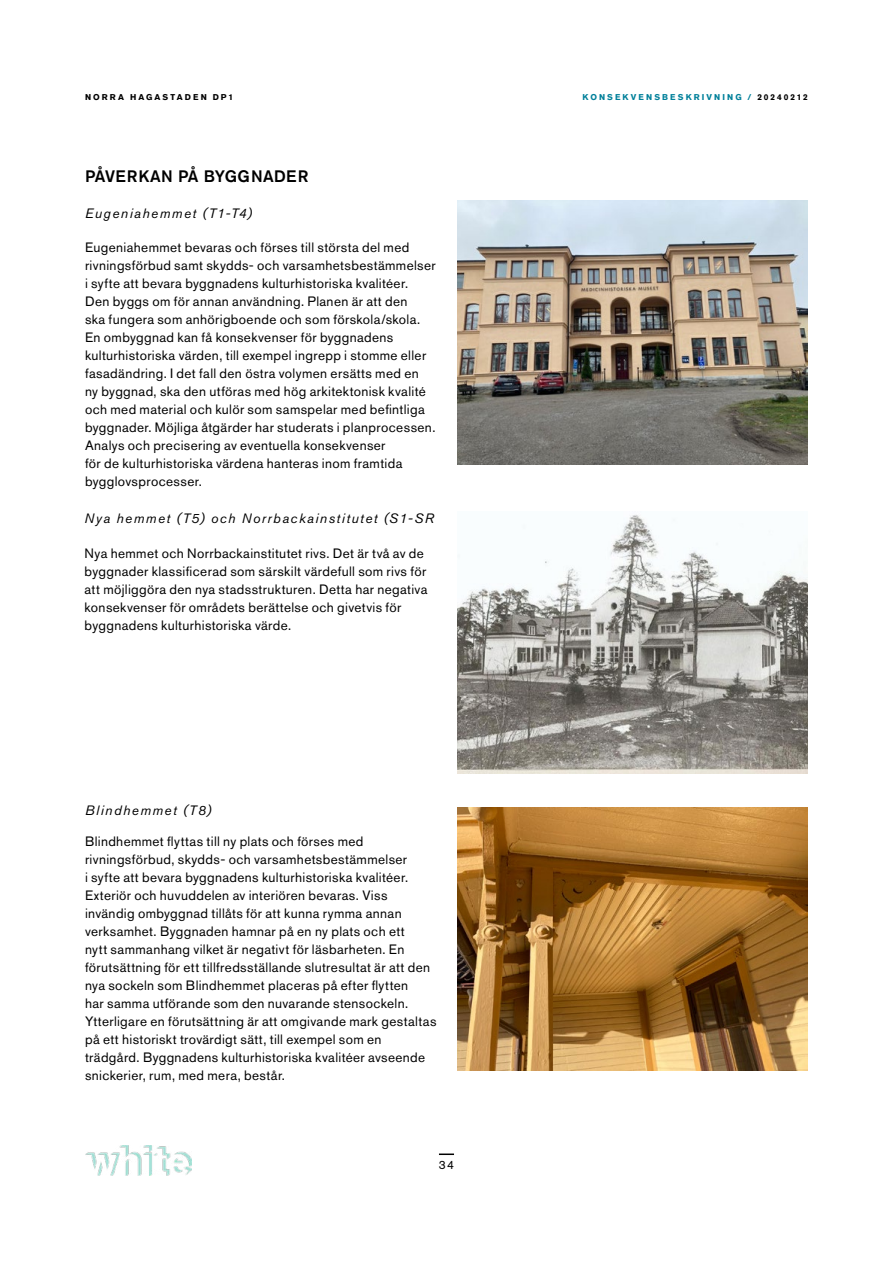
<style>
.page{position:relative;width:893px;height:1263px;background:#fff}
.page>*{position:absolute;margin:0;border:0;box-sizing:border-box;transform-origin:0 0}
.t1{font:500 16.5px "Akzidenz Grotesk Std";letter-spacing:.025em;color:#000}
.t2{font:13.5px/18px "Akzidenz Grotesk Std";letter-spacing:.025em;color:#000}
.t3{font:italic 13.5px "Akzidenz Grotesk Std";letter-spacing:.11em;color:#000}
.t4{font:12px "Akzidenz Grotesk Std";color:#000}
.t5{font:700 8.4px "Akzidenz Grotesk Std";letter-spacing:.25em;color:#00809a}
.t6{font:700 8.4px "Akzidenz Grotesk Std";letter-spacing:.255em;color:#000}
.s1{color:#000}
</style>
<div class="page">
<img style="left:85px;top:1145px;width:106px;height:30px">
<svg style="left:439px;top:1153px;width:15px;height:2px"></svg>
<img style="left:457px;top:200px;width:350px;height:264px">
<img style="left:457px;top:515px;width:351px;height:259px">
<img style="left:457px;top:808px;width:351px;height:263px">
<p class="t6" style="left:85px;top:92px;width:150px">NORRA HAGASTADEN DP1</p>
<p class="t5" style="left:582px;top:92px;width:227px">KONSEKVENSBESKRIVNING / <span class="s1">20240212</span></p>
<p class="t1" style="left:85px;top:167px;width:225px">PÅVERKAN PÅ BYGGNADER</p>
<p class="t3" style="left:85px;top:206px;width:168px">Eugeniahemmet (T1-T4)</p>
<p class="t2" style="left:85px;top:238px;width:352px">Eugeniahemmet bevaras och förses till största del med rivningsförbud samt skydds- och varsamhetsbestämmelser i syfte att bevara byggnadens kulturhistoriska kvalitéer.<br>Den byggs om för annan användning. Planen är att den<br>ska fungera som anhörigboende och som förskola/skola.<br>En ombyggnad kan få konsekvenser för byggnadens kulturhistoriska värden, till exempel ingrepp i stomme eller fasadändring. I det fall den östra volymen ersätts med en<br>ny byggnad, ska den utföras med hög arkitektonisk kvalité och med material och kulör som samspelar med befintliga byggnader. Möjliga åtgärder har studerats i planprocessen.<br>Analys och precisering av eventuella konsekvenser<br>för de kulturhistoriska värdena hanteras inom framtida bygglovsprocesser.</p>
<p class="t3" style="left:85px;top:510px;width:351px">Nya hemmet (T5) och Norrbackainstitutet (S1-SR</p>
<p class="t2" style="left:85px;top:544px;width:344px">Nya hemmet och Norrbackainstitutet rivs. Det är två av de byggnader klassificerad som särskilt värdefull som rivs för att möjliggöra den nya stadsstrukturen. Detta har negativa konsekvenser för områdets berättelse och givetvis för byggnadens kulturhistoriska värde.</p>
<p class="t3" style="left:85px;top:802px;width:128px">Blindhemmet (T8)</p>
<p class="t2" style="left:85px;top:832px;width:353px">Blindhemmet flyttas till ny plats och förses med rivningsförbud, skydds- och varsamhetsbestämmelser<br>i syfte att bevara byggnadens kulturhistoriska kvalitéer.<br>Exteriör och huvuddelen av interiören bevaras. Viss invändig ombyggnad tillåts för att kunna rymma annan verksamhet. Byggnaden hamnar på en ny plats och ett<br>nytt sammanhang vilket är negativt för läsbarheten. En förutsättning för ett tillfredsställande slutresultat är att den nya sockeln som Blindhemmet placeras på efter flytten<br>har samma utförande som den nuvarande stensockeln.<br>Ytterligare en förutsättning är att omgivande mark gestaltas på ett historiskt trovärdigt sätt, till exempel som en trädgård. Byggnadens kulturhistoriska kvalitéer avseende snickerier, rum, med mera, består.</p>
<p class="t4" style="left:439px;top:1158px;width:17px">34</p>
</div>
